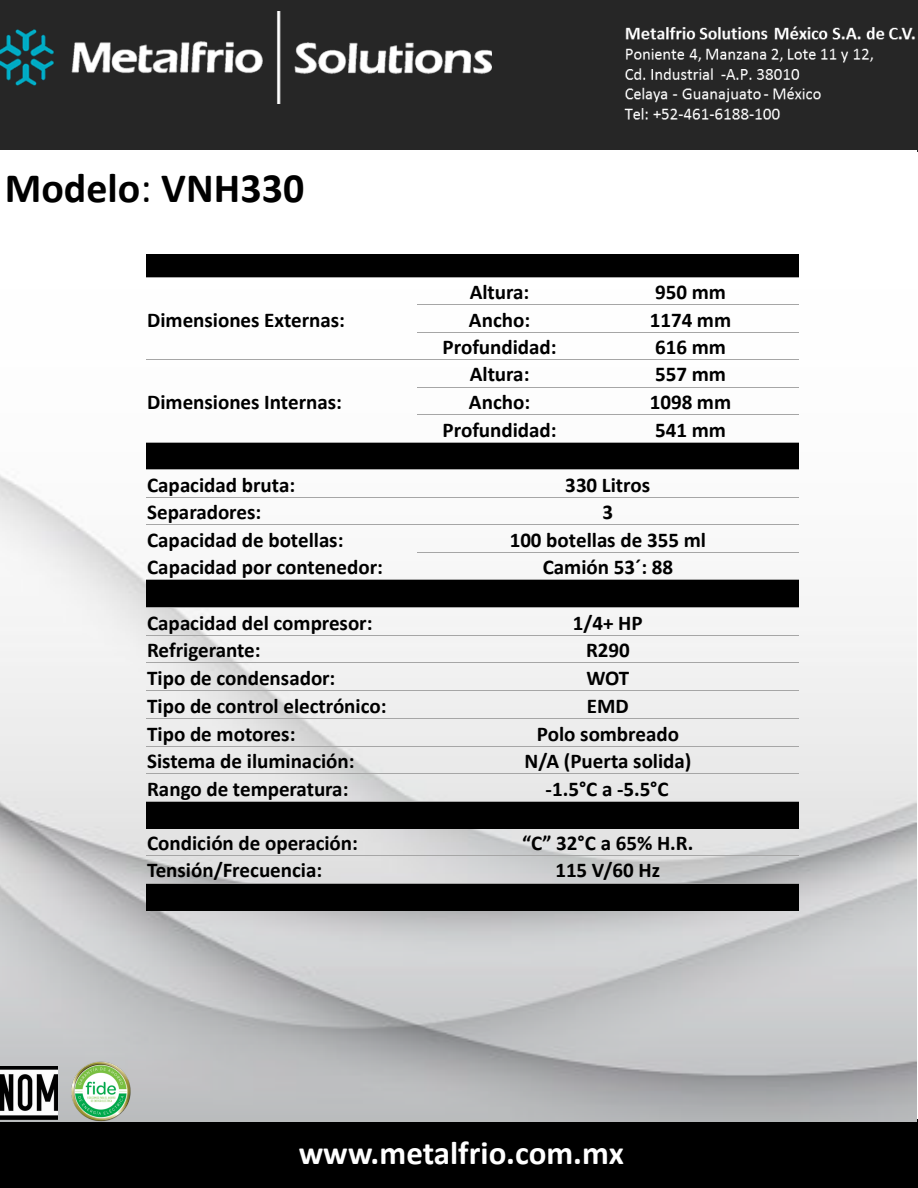
<style>
.page{position:relative;width:918px;height:1188px;background:#fff}
.page>*{position:absolute;margin:0;border:0;box-sizing:border-box;transform-origin:0 0}
.t1{font:700 42px "Calibri";color:#000}
.t2{font:700 33px "Calibri";color:#fff}
.t3{font:700 21.15px "Calibri";color:#000}
.t4{font:700 21px "Calibri";color:#000}
.s1{font-weight:400}
</style>
<div class="page">
<div style="left:0;top:0;width:918px;height:151px;background:#262626"></div>
<div style="left:0;top:1120px;width:918px;height:67px;background:#000"></div>
<img style="left:0;top:11px;width:491px;height:92px">
<img style="left:615px;top:17px;width:303px;height:117px">
<img style="left:0;top:254px;width:916px;height:868px">
<div style="left:146px;top:255px;width:653px;height:22px;background:#000"></div>
<div style="left:146px;top:442px;width:271px;height:28px;background:#000"></div>
<div style="left:417px;top:442px;width:382px;height:28px;background:#000"></div>
<div style="left:146px;top:580px;width:653px;height:27px;background:#000"></div>
<div style="left:146px;top:801px;width:653px;height:27px;background:#000"></div>
<div style="left:146px;top:883px;width:653px;height:27px;background:#000"></div>
<hr style="left:146px;top:277px;width:653px;height:1px;background:#a6a6a6">
<hr style="left:146px;top:359px;width:653px;height:1px;background:#a6a6a6">
<hr style="left:417px;top:304px;width:382px;height:1px;background:#a6a6a6">
<hr style="left:417px;top:332px;width:382px;height:1px;background:#a6a6a6">
<hr style="left:146px;top:442px;width:271px;height:1px;background:#a6a6a6">
<hr style="left:417px;top:387px;width:382px;height:1px;background:#a6a6a6">
<hr style="left:417px;top:414px;width:382px;height:1px;background:#a6a6a6">
<hr style="left:417px;top:442px;width:382px;height:1px;background:#a6a6a6">
<hr style="left:146px;top:469px;width:271px;height:1px;background:#a6a6a6">
<hr style="left:417px;top:469px;width:165px;height:1px;background:#a6a6a6">
<hr style="left:582px;top:469px;width:217px;height:1px;background:#a6a6a6">
<hr style="left:146px;top:497px;width:271px;height:1px;background:#a6a6a6">
<hr style="left:417px;top:497px;width:382px;height:1px;background:#a6a6a6">
<hr style="left:146px;top:524px;width:271px;height:1px;background:#a6a6a6">
<hr style="left:417px;top:524px;width:382px;height:1px;background:#a6a6a6">
<hr style="left:417px;top:552px;width:165px;height:1px;background:#a6a6a6">
<hr style="left:582px;top:552px;width:217px;height:1px;background:#a6a6a6">
<hr style="left:146px;top:579px;width:271px;height:1px;background:#a6a6a6">
<hr style="left:417px;top:579px;width:382px;height:1px;background:#a6a6a6">
<hr style="left:146px;top:607px;width:653px;height:1px;background:#a6a6a6">
<hr style="left:146px;top:635px;width:271px;height:1px;background:#a6a6a6">
<hr style="left:417px;top:635px;width:165px;height:1px;background:#a6a6a6">
<hr style="left:582px;top:635px;width:217px;height:1px;background:#a6a6a6">
<hr style="left:146px;top:662px;width:271px;height:1px;background:#a6a6a6">
<hr style="left:417px;top:662px;width:165px;height:1px;background:#a6a6a6">
<hr style="left:582px;top:662px;width:217px;height:1px;background:#a6a6a6">
<hr style="left:146px;top:690px;width:271px;height:1px;background:#a6a6a6">
<hr style="left:417px;top:690px;width:165px;height:1px;background:#a6a6a6">
<hr style="left:582px;top:690px;width:217px;height:1px;background:#a6a6a6">
<hr style="left:146px;top:718px;width:653px;height:1px;background:#a6a6a6">
<hr style="left:146px;top:746px;width:271px;height:1px;background:#a6a6a6">
<hr style="left:417px;top:746px;width:165px;height:1px;background:#a6a6a6">
<hr style="left:582px;top:746px;width:217px;height:1px;background:#a6a6a6">
<hr style="left:146px;top:773px;width:653px;height:1px;background:#a6a6a6">
<hr style="left:146px;top:801px;width:271px;height:1px;background:#a6a6a6">
<hr style="left:417px;top:801px;width:165px;height:1px;background:#a6a6a6">
<hr style="left:582px;top:801px;width:217px;height:1px;background:#a6a6a6">
<hr style="left:146px;top:855px;width:271px;height:1px;background:#a6a6a6">
<hr style="left:417px;top:855px;width:165px;height:1px;background:#a6a6a6">
<hr style="left:582px;top:855px;width:217px;height:1px;background:#a6a6a6">
<hr style="left:146px;top:883px;width:653px;height:1px;background:#a6a6a6">
<img style="left:0;top:1067px;width:58px;height:52px">
<img style="left:70px;top:1059px;width:67px;height:64px">
<h1 class="t1" style="left:5px;top:158px;width:301px">Modelo<span class="s1">:</span> VNH330</h1>
<p class="t4" style="left:147px;top:305px;width:199px">Dimensiones Externas:</p>
<p class="t4" style="left:147px;top:387px;width:196px">Dimensiones Internas:</p>
<p class="t4" style="left:470px;top:277px;width:61px">Altura:</p>
<p class="t4" style="left:655px;top:277px;width:72px">950 mm</p>
<p class="t4" style="left:469px;top:305px;width:63px">Ancho:</p>
<p class="t4" style="left:650px;top:305px;width:83px">1174 mm</p>
<p class="t4" style="left:443px;top:332px;width:116px">Profundidad:</p>
<p class="t4" style="left:655px;top:332px;width:72px">616 mm</p>
<p class="t3" style="left:470px;top:359px;width:61px">Altura:</p>
<p class="t3" style="left:655px;top:359px;width:72px">557 mm</p>
<p class="t4" style="left:469px;top:387px;width:63px">Ancho:</p>
<p class="t4" style="left:650px;top:387px;width:83px">1098 mm</p>
<p class="t4" style="left:443px;top:415px;width:116px">Profundidad:</p>
<p class="t4" style="left:655px;top:415px;width:72px">541 mm</p>
<p class="t4" style="left:147px;top:470px;width:150px">Capacidad bruta:</p>
<p class="t4" style="left:565px;top:470px;width:87px">330 Litros</p>
<p class="t4" style="left:147px;top:497px;width:116px">Separadores:</p>
<p class="t4" style="left:603px;top:497px;width:12px">3</p>
<p class="t4" style="left:147px;top:525px;width:198px">Capacidad de botellas:</p>
<p class="t4" style="left:510px;top:525px;width:198px">100 botellas de 355 ml</p>
<p class="t4" style="left:147px;top:552px;width:237px">Capacidad por contenedor:</p>
<p class="t4" style="left:543px;top:552px;width:132px">Camión 53´: 88</p>
<p class="t4" style="left:147px;top:608px;width:227px">Capacidad del compresor:</p>
<p class="t4" style="left:573px;top:608px;width:71px">1/4+ HP</p>
<p class="t4" style="left:147px;top:635px;width:115px">Refrigerante:</p>
<p class="t4" style="left:586px;top:635px;width:45px">R290</p>
<p class="t4" style="left:147px;top:664px;width:190px">Tipo de condensador:</p>
<p class="t4" style="left:586px;top:664px;width:45px">WOT</p>
<p class="t4" style="left:147px;top:691px;width:241px">Tipo de control electrónico:</p>
<p class="t4" style="left:587px;top:691px;width:43px">EMD</p>
<p class="t4" style="left:147px;top:719px;width:150px">Tipo de motores:</p>
<p class="t4" style="left:537px;top:719px;width:144px">Polo sombreado</p>
<p class="t4" style="left:147px;top:746px;width:209px">Sistema de iluminación:</p>
<p class="t4" style="left:524px;top:746px;width:168px">N/A (Puerta solida)</p>
<p class="t4" style="left:147px;top:774px;width:203px">Rango de temperatura:</p>
<p class="t4" style="left:546px;top:774px;width:125px">-1.5°C a -5.5°C</p>
<p class="t4" style="left:147px;top:828px;width:212px">Condición de operación:</p>
<p class="t4" style="left:522px;top:828px;width:173px">“C” 32°C a 65% H.R.</p>
<p class="t4" style="left:147px;top:856px;width:177px">Tensión/Frecuencia:</p>
<p class="t4" style="left:555px;top:856px;width:106px">115 V/60 Hz</p>
<h2 class="t2" style="left:299px;top:1130px;width:327px">www.metalfrio.com.mx</h2>
</div>
